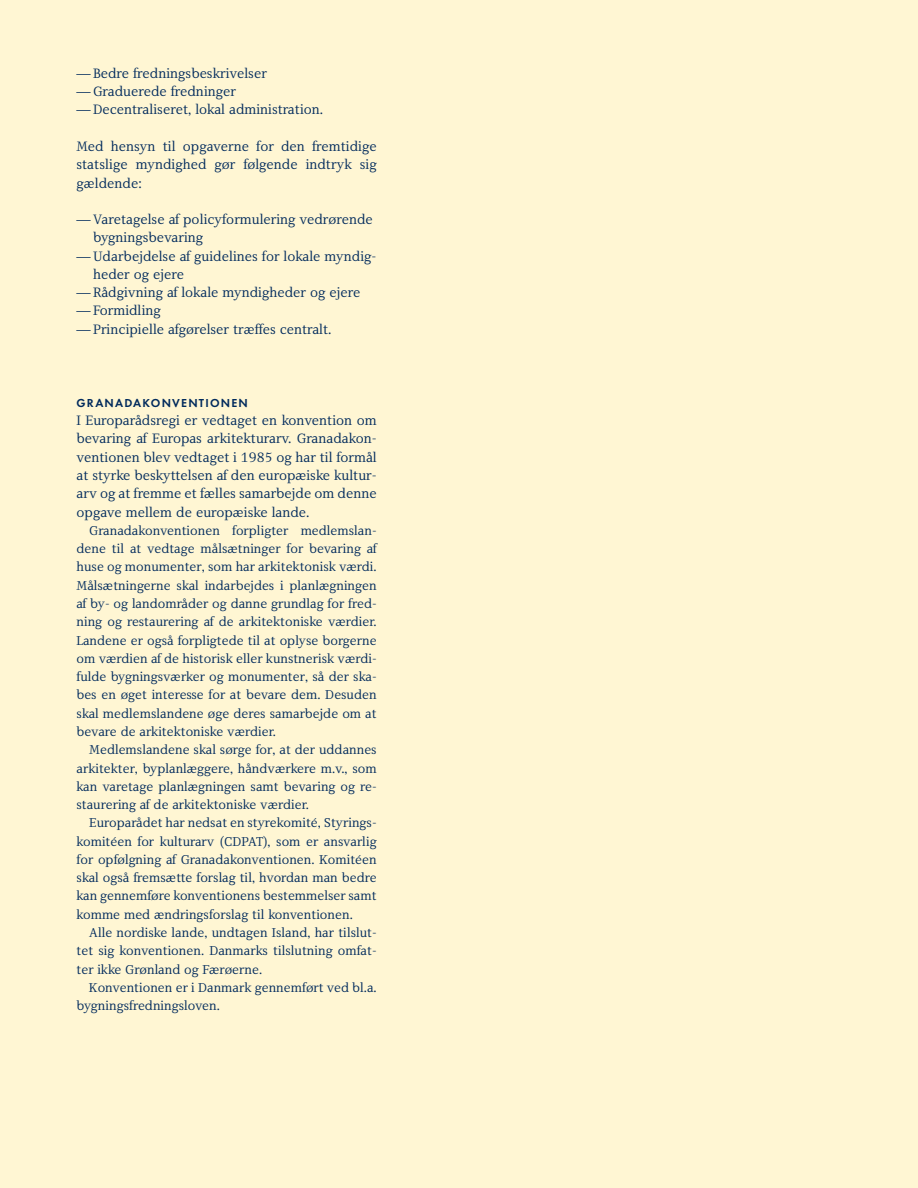
<style>
.page{position:relative;width:918px;height:1188px;background:#fff6d3}
.page>*{position:absolute;margin:0;border:0;box-sizing:border-box;transform-origin:0 0}
.t1{font:14.25px/18.3px "Ninetysix K Serif";color:#002a5c;text-align:justify}
.t2{font:13.5px/18.3px "Ninetysix K Serif";color:#002a5c;text-align:justify}
.t3{font:600 12px "Futura EFOP";letter-spacing:.1em;color:#002a5c}
.s1{font-family:"Home"}
</style>
<div class="page">
<p class="t1" style="left:77px;top:65px;width:192px"><span class="s1">—</span> Bedre fredningsbeskrivelser</p>
<p class="t1" style="left:77px;top:84px;width:161px"><span class="s1">—</span> Graduerede fredninger</p>
<p class="t1" style="left:77px;top:102px;width:248px"><span class="s1">—</span> Decentraliseret, lokal administration.</p>
<p class="t1" style="left:77px;top:138px;width:302px">Med hensyn til opgaverne for den fremtidige statslige myndighed gør følgende indtryk sig gældende:</p>
<p class="t1" style="left:93px;top:212px;width:281px;text-indent:-17px"><span class="s1">—</span> Varetagelse af policyformulering vedrørende bygningsbevaring</p>
<p class="t1" style="left:93px;top:248px;width:285px;text-indent:-17px"><span class="s1">—</span> Udarbejdelse af guidelines for lokale myndig&shy;heder og ejere</p>
<p class="t1" style="left:77px;top:285px;width:285px"><span class="s1">—</span> Rådgivning af lokale myndigheder og ejere</p>
<p class="t1" style="left:77px;top:303px;width:86px"><span class="s1">—</span> Formidling</p>
<p class="t1" style="left:77px;top:321px;width:257px"><span class="s1">—</span> Principielle afgørelser træffes centralt.</p>
<p class="t3" style="left:77px;top:398px;width:173px">GRANADAKONVENTIONEN</p>
<p class="t1" style="left:77px;top:413px;width:302px">I Europarådsregi er vedtaget en konvention om bevaring af Europas arkitekturarv. Granadakon&shy;ventionen blev vedtaget i 1985 og har til formål at styrke beskyttelsen af den europæiske kultur&shy;arv og at fremme et fælles samarbejde om denne opgave mellem de europæiske lande.</p>
<p class="t2" style="left:77px;top:523px;width:302px;text-indent:13px">Granadakonventionen forpligter medlemslan&shy;dene til at vedtage målsætninger for bevaring af huse og monumenter, som har arkitektonisk værdi.<br>Målsætningerne skal indarbejdes i planlægningen af by- og landområder og danne grundlag for fred&shy;ning og restaurering af de arkitektoniske værdier.<br>Landene er også forpligtede til at oplyse borgerne om værdien af de historisk eller kunstnerisk værdi&shy;fulde bygningsværker og monumenter, så der ska&shy;bes en øget interesse for at bevare dem. Desuden skal medlemslandene øge deres samarbejde om at bevare de arkitektoniske værdier.</p>
<p class="t2" style="left:77px;top:742px;width:302px;text-indent:13px">Medlemslandene skal sørge for, at der uddannes arkitekter, byplanlæggere, håndværkere m.v., som kan varetage planlægningen samt bevaring og re&shy;staurering af de arkitektoniske værdier.</p>
<p class="t2" style="left:77px;top:815px;width:302px;text-indent:13px">Europarådet har nedsat en styrekomité, Styrings&shy;komitéen for kulturarv (CDPAT), som er ansvarlig for opfølgning af Granadakonventionen. Komitéen skal også fremsætte forslag til, hvordan man bedre kan gennemføre konventionens bestemmelser samt komme med ændringsforslag til konventionen.</p>
<p class="t2" style="left:77px;top:925px;width:302px;text-indent:13px">Alle nordiske lande, undtagen Island, har tilslut&shy;tet sig konventionen. Danmarks tilslutning omfat&shy;ter ikke Grønland og Færøerne.</p>
<p class="t2" style="left:77px;top:980px;width:302px;text-indent:13px">Konventionen er i Danmark gennemført ved bl.a. bygningsfredningsloven.</p>
</div>
